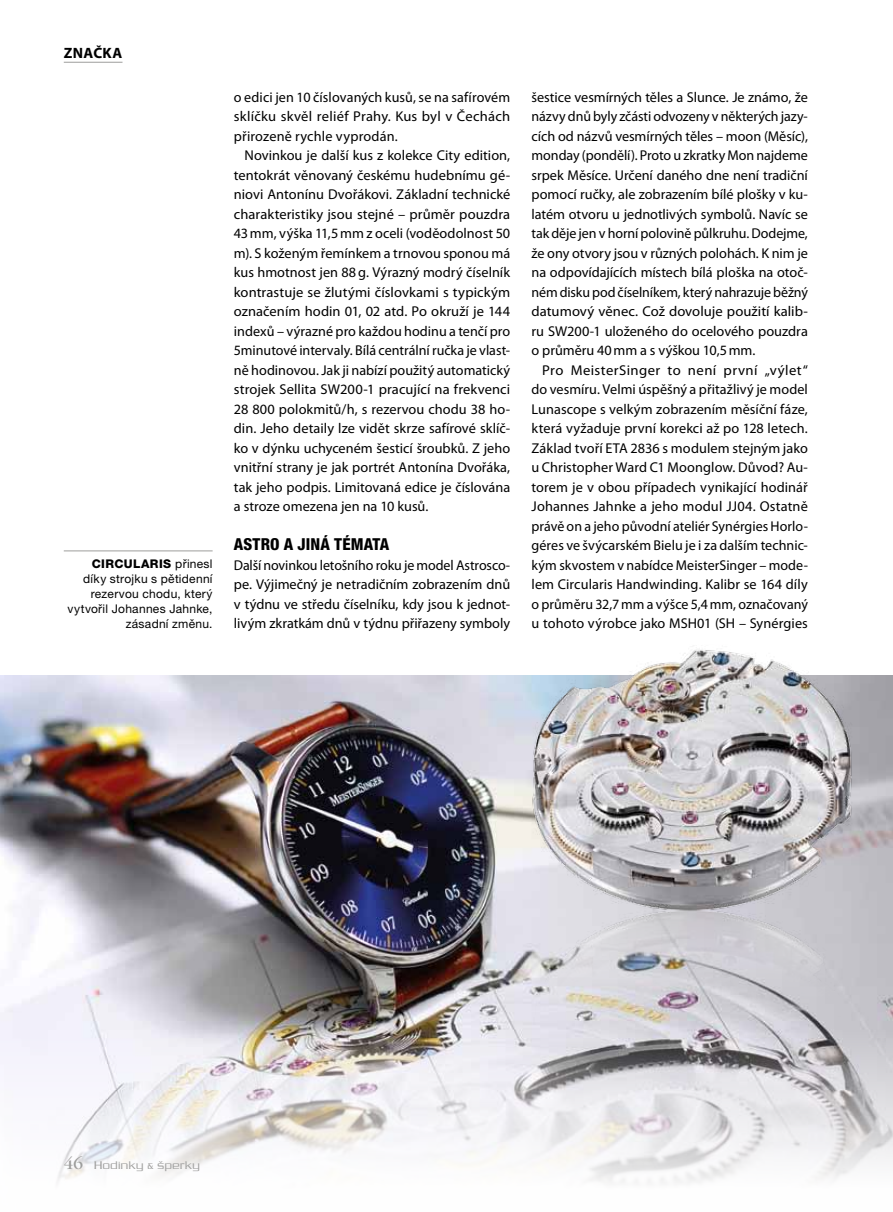
<style>
.page{position:relative;width:893px;height:1212px;background:#fff}
.page>*{position:absolute;margin:0;border:0;box-sizing:border-box;transform-origin:0 0}
.t1{font:800 condensed 16.5px "Helvetica Neue LT Pro";letter-spacing:.01em;color:#000}
.t2{font:700 15px "Myriad Pro";letter-spacing:.02em;color:#000}
.t3{font:14.25px/19.5px "Myriad Pro";letter-spacing:.005em;color:#000;text-align:justify}
.t4{font:12px/15px "Helvetica Neue LT Pro";letter-spacing:.02em;color:#000;text-align:right}
.t5{font:300 12px "Serpentine CE";letter-spacing:.045em;color:#9d9d9c}
.s1{font-weight:800}
.s2{font-family:"ITC Garamond CE";font-weight:400;font-size:18px}
.s3{font-size:9px}
</style>
<div class="page">
<img style="left:0;top:675px;width:893px;height:508px">
<img style="left:524px;top:649px;width:337px;height:382px">
<hr style="left:64px;top:62px;width:58px;height:1px;background:#9d9d9c">
<hr style="left:64px;top:550px;width:149px;height:1px;background:#9d9d9c">
<p class="t2" style="left:64px;top:43px;width:60px">ZNAČKA</p>
<p class="t4" style="left:68px;top:556px;width:147px"><span class="s1">CIRCULARIS</span> přinesl díky strojku s pětidenní rezervou chodu, který vytvořil Johannes Jahnke, zásadní změnu.</p>
<p class="t3" style="left:234px;top:87px;width:278px">o edici jen 10 číslovaných kusů, se na safírovém sklíčku skvěl reliéf Prahy. Kus byl v Čechách přirozeně rychle vyprodán.</p>
<p class="t3" style="left:234px;top:145px;width:278px;text-indent:11px">Novinkou je další kus z kolekce City edition, tentokrát věnovaný českému hudebnímu gé&shy;niovi Antonínu Dvořákovi. Základní technické charakteristiky jsou stejné – průměr pouzdra 43mm, výška 11,5mm z oceli (voděodolnost 50 m). S koženým řemínkem a trnovou sponou má kus hmotnost jen 88g. Výrazný modrý číselník kontrastuje se žlutými číslovkami s typickým označením hodin 01, 02 atd. Po okruží je 144 indexů – výrazné pro každou hodinu a tenčí pro 5minutové intervaly. Bílá centrální ručka je vlast&shy;ně hodinovou. Jak ji nabízí použitý automatický strojek Sellita SW200-1 pracující na frekvenci 28 800 polokmitů/h, s rezervou chodu 38 ho&shy;din. Jeho detaily lze vidět skrze safírové sklíč&shy;ko v dýnku uchyceném šesticí šroubků. Z jeho vnitřní strany je jak portrét Antonína Dvořáka, tak jeho podpis. Limitovaná edice je číslována a stroze omezena jen na 10 kusů.</p>
<p class="t1" style="left:234px;top:534px;width:157px">ASTRO A JINÁ TÉMATA</p>
<p class="t3" style="left:234px;top:555px;width:278px">Další novinkou letošního roku je model Astrosco&shy;pe. Výjimečný je netradičním zobrazením dnů v týdnu ve středu číselníku, kdy jsou k jednot&shy;livým zkratkám dnů v týdnu přiřazeny symboly</p>
<p class="t3" style="left:531px;top:87px;width:278px">šestice vesmírných těles a Slunce. Je známo, že názvy dnů byly zčásti odvozeny v některých jazy&shy;cích od názvů vesmírných těles – moon (Měsíc), monday (pondělí). Proto u zkratky Mon najdeme srpek Měsíce. Určení daného dne není tradiční pomocí ručky, ale zobrazením bílé plošky v ku&shy;latém otvoru u jednotlivých symbolů. Navíc se tak děje jen v horní polovině půlkruhu. Dodejme, že ony otvory jsou v různých polohách. K nim je na odpovídajících místech bílá ploška na otoč&shy;ném disku pod číselníkem, který nahrazuje běžný datumový věnec. Což dovoluje použití kalib&shy;ru SW200-1 uloženého do ocelového pouzdra o průměru 40mm a s výškou 10,5mm.</p>
<p class="t3" style="left:531px;top:360px;width:278px;text-indent:11px">Pro MeisterSinger to není první „výlet“ do vesmíru. Velmi úspěšný a přitažlivý je model Lunascope s velkým zobrazením měsíční fáze, která vyžaduje první korekci až po 128 letech.<br>Základ tvoří ETA</p>
<p class="t3" style="left:531px;top:438px;width:278px;text-indent:99px">2836 s modulem stejným jako u Christopher Ward C1 Moonglow. Důvod? Au&shy;torem je v obou případech vynikající hodinář Johannes Jahnke a jeho modul JJ04. Ostatně právě on a jeho původní ateliér Synérgies Horlo&shy;géres ve švýcarském Bielu je i za dalším technic&shy;kým skvostem v nabídce MeisterSinger – mode&shy;lem Circularis Handwinding. Kalibr se 164 díly o průměru 32,7mm a výšce 5,4mm, označovaný u tohoto výrobce jako MSH 01 (SH – Synérgies</p>
<p class="t5" style="left:64px;top:1160px;width:138px"><span class="s2">46</span> Hodinky <span class="s3">&amp;</span> šperky</p>
</div>
